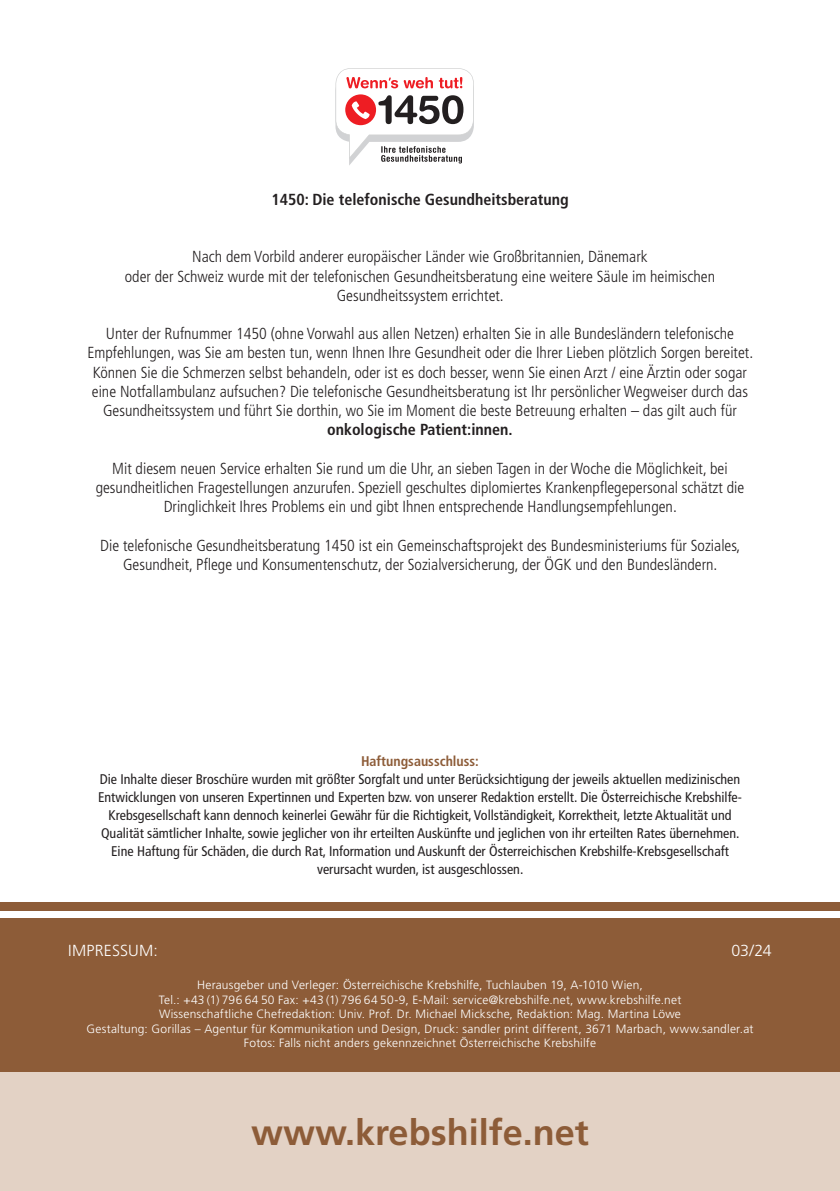
<style>
.page{position:relative;width:840px;height:1191px;background:#fff}
.page>*{position:absolute;margin:0;border:0;box-sizing:border-box;transform-origin:0 0}
.t1{font:700 36px "Frutiger LT Std";color:#8d5c38}
.t2{font:300 condensed 16px/19.2px "Frutiger LT Std";color:#231f20;text-align:center}
.t3{font:700 condensed 16px "Frutiger LT Std";color:#231f20}
.t4{font:300 16px "Frutiger LT Std";letter-spacing:.01em;color:#fff}
.t5{font:condensed 14px/18px "Frutiger LT Std";color:#231f20;text-align:center}
.t6{font:700 condensed 14px "Frutiger LT Std";color:#8d5c38}
.t7{font:300 12px/14.4px "Frutiger LT Std";letter-spacing:.015em;color:#fff;text-align:center}
</style>
<div class="page">
<svg style="left:335px;top:68px;width:138px;height:97px"></svg>
<div style="left:0;top:1027px;width:839px;height:164px;background:#e3d2c5"></div>
<div style="left:0;top:918px;width:839px;height:153px;background:#8d5c38"></div>
<div style="left:0;top:901px;width:839px;height:9px;background:#8d5c38"></div>
<p class="t3" style="left:271px;top:190px;width:298px">1450: Die telefonische Gesundheitsberatung</p>
<p class="t2" style="left:125px;top:247px;width:591px">Nach dem Vorbild anderer europäischer Länder wie Großbritannien, Dänemark<br>oder der Schweiz wurde mit der telefonischen Gesundheitsberatung eine weitere Säule im heimischen<br>Gesundheitssystem errichtet.</p>
<p class="t2" style="left:87px;top:324px;width:664px">Unter der Rufnummer 1450 (ohne Vorwahl aus allen Netzen) erhalten Sie in alle Bundesländern telefonische Empfehlungen, was Sie am besten tun, wenn Ihnen Ihre Gesundheit oder die Ihrer Lieben plötzlich Sorgen bereitet.<br>Können Sie die Schmerzen selbst behandeln, oder ist es doch besser, wenn Sie einen Arzt / eine Ärztin oder sogar eine Notfallambulanz aufsuchen? Die telefonische Gesundheitsberatung ist Ihr persönlicher Wegweiser durch das Gesundheitssystem und führt Sie dorthin, wo Sie im Moment die beste Betreuung erhalten – das gilt auch für</p>
<p class="t3" style="left:327px;top:420px;width:187px">onkologische Patient:innen.</p>
<p class="t2" style="left:96px;top:459px;width:649px">Mit diesem neuen Service erhalten Sie rund um die Uhr, an sieben Tagen in der Woche die Möglichkeit, bei gesundheitlichen Fragestellungen anzurufen. Speziell geschultes diplomiertes Krankenpflegepersonal schätzt die<br>Dringlichkeit Ihres Problems ein und gibt Ihnen entsprechende Handlungsempfehlungen.</p>
<p class="t2" style="left:100px;top:535px;width:641px">Die telefonische Gesundheitsberatung 1450 ist ein Gemeinschaftsprojekt des Bundesministeriums für Soziales,<br>Gesundheit, Pflege und Konsumentenschutz, der Sozialversicherung, der ÖGK und den Bundesländern.</p>
<p class="t6" style="left:361px;top:753px;width:119px">Haftungsausschluss:</p>
<p class="t5" style="left:98px;top:770px;width:645px">Die Inhalte dieser Broschüre wurden mit größter Sorgfalt und unter Berücksichtigung der jeweils aktuellen medizinischen Entwicklungen von unseren Expertinnen und Experten bzw. von unserer Redaktion erstellt. Die Österreichische Krebshilfe-Krebsgesellschaft kann dennoch keinerlei Gewähr für die Richtigkeit, Vollständigkeit, Korrektheit, letzte Aktualität und Qualität sämtlicher Inhalte, sowie jeglicher von ihr erteilten Auskünfte und jeglichen von ihr erteilten Rates übernehmen.<br>Eine Haftung für Schäden, die durch Rat, Information und Auskunft der Österreichischen Krebshilfe-Krebsgesellschaft verursacht wurden, ist ausgeschlossen.</p>
<p class="t4" style="left:68px;top:941px;width:91px">IMPRESSUM:</p>
<p class="t4" style="left:731px;top:941px;width:42px">03/24</p>
<p class="t7" style="left:86px;top:978px;width:668px">Herausgeber und Verleger: Österreichische Krebshilfe, Tuchlauben 19, A-1010 Wien,<br>Tel.: +43 (1) 796 64 50 Fax: +43 (1) 796 64 50-9, E-Mail: service@krebshilfe.net, www.krebshilfe.net<br>Wissenschaftliche Chefredaktion: Univ. Prof. Dr. Michael Micksche, Redaktion: Mag. Martina Löwe<br>Gestaltung: Gorillas – Agentur für Kommunikation und Design, Druck: sandler print different, 3671 Marbach, www.sandler.at Fotos: Falls nicht anders gekennzeichnet Österreichische Krebshilfe</p>
<h1 class="t1" style="left:251px;top:1111px;width:339px">www.krebshilfe.net</h1>
</div>
